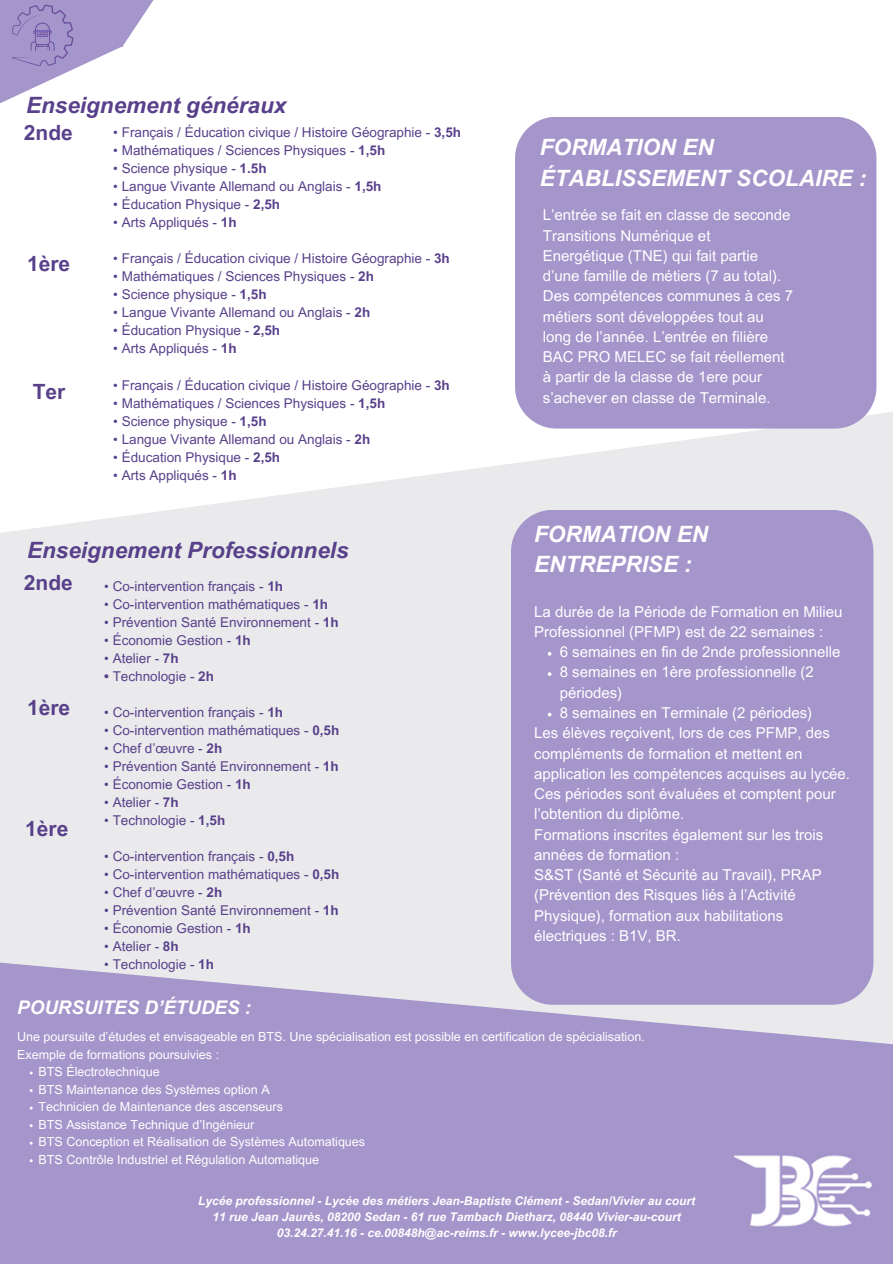
<style>
.page{position:relative;width:893px;height:1264px;background:#fff}
.page>*{position:absolute;margin:0;border:0;box-sizing:border-box;transform-origin:0 0}
.t1{font:italic 700 22.5px/30.8px "Arial MT Pro";color:#fff}
.t2{font:italic 700 22.5px "Arial MT Pro";color:#58408b}
.t3{font:700 21px "Arial MT Pro";color:#58408b}
.t4{font:italic 700 18.75px "Arial MT Pro";color:#fff}
.t5{font:15px/20.2px "Arial MT Pro";color:#fff}
.t6{font:13.5px "Arial MT Pro";color:#58408b}
.t7{font:12.6px/17.5px "Arial MT Pro";color:#fff}
.t8{font:italic 700 12px "Arial MT Pro";color:#fff}
.s1{font-weight:700}
</style>
<div class="page">
<div style="left:0;top:567px;width:892px;height:545px;background:#eaeaec"></div>
<svg style="left:0;top:412px;width:892px;height:332px;fill:#eaeaec"></svg>
<svg style="left:0;top:947px;width:892px;height:103px;fill:#a495cb"></svg>
<div style="left:0;top:1050px;width:892px;height:213px;background:#a495cb"></div>
<img style="left:734px;top:1155px;width:138px;height:72px">
<div style="left:511px;top:510px;width:362px;height:494px;background:#a495cb"></div>
<svg style="left:0;top:0;width:122px;height:104px"></svg>
<svg style="left:78px;top:0;width:76px;height:46px;fill:#a495cb"></svg>
<svg style="left:547px;top:652px;width:4px;height:3px"></svg>
<svg style="left:547px;top:672px;width:4px;height:4px"></svg>
<svg style="left:547px;top:712px;width:4px;height:4px"></svg>
<div style="left:515px;top:117px;width:361px;height:311px;background:#a495cb"></div>
<img style="left:6px;top:0;width:72px;height:72px">
<p class="t2" style="left:26px;top:97px;width:262px">Enseignement généraux</p>
<p class="t3" style="left:24px;top:125px;width:50px">2nde</p>
<p class="t6" style="left:113px;top:128px;width:349px">• Français / Éducation civique / Histoire Géographie - <span class="s1">3,5h</span></p>
<p class="t6" style="left:113px;top:146px;width:273px">• Mathématiques / Sciences Physiques - <span class="s1">1,5h</span></p>
<p class="t6" style="left:113px;top:164px;width:155px">• Science physique - <span class="s1">1.5h</span></p>
<p class="t6" style="left:113px;top:182px;width:270px">• Langue Vivante Allemand ou Anglais - <span class="s1">1,5h</span></p>
<p class="t6" style="left:113px;top:200px;width:168px">• Éducation Physique - <span class="s1">2,5h</span></p>
<p class="t6" style="left:113px;top:218px;width:125px">• Arts Appliqués - <span class="s1">1h</span></p>
<p class="t6" style="left:113px;top:254px;width:338px">• Français / Éducation civique / Histoire Géographie - <span class="s1">3h</span></p>
<p class="t6" style="left:113px;top:272px;width:262px">• Mathématiques / Sciences Physiques - <span class="s1">2h</span></p>
<p class="t6" style="left:113px;top:290px;width:155px">• Science physique - <span class="s1">1,5h</span></p>
<p class="t6" style="left:113px;top:308px;width:258px">• Langue Vivante Allemand ou Anglais - <span class="s1">2h</span></p>
<p class="t6" style="left:113px;top:326px;width:168px">• Éducation Physique - <span class="s1">2,5h</span></p>
<p class="t6" style="left:113px;top:344px;width:125px">• Arts Appliqués - <span class="s1">1h</span></p>
<p class="t6" style="left:113px;top:380px;width:338px">• Français / Éducation civique / Histoire Géographie - <span class="s1">3h</span></p>
<p class="t6" style="left:113px;top:398px;width:273px">• Mathématiques / Sciences Physiques - <span class="s1">1,5h</span></p>
<p class="t6" style="left:113px;top:416px;width:155px">• Science physique - <span class="s1">1,5h</span></p>
<p class="t6" style="left:113px;top:434px;width:258px">• Langue Vivante Allemand ou Anglais - <span class="s1">2h</span></p>
<p class="t6" style="left:113px;top:452px;width:168px">• Éducation Physique - <span class="s1">2,5h</span></p>
<p class="t6" style="left:113px;top:470px;width:125px">• Arts Appliqués - <span class="s1">1h</span></p>
<h5 class="t1" style="left:540px;top:134px;width:328px;line-height:31.5px">FORMATION EN<br>ÉTABLISSEMENT SCOLAIRE :</h5>
<p class="t5" style="left:543px;top:207px;width:251px">L’entrée se fait en classe de seconde Transitions Numérique et Energétique (TNE) qui fait partie d’une famille de métiers (7 au total).<br>Des compétences communes à ces 7 métiers sont développées tout au long de l’année. L’entrée en filière BAC PRO MELEC se fait réellement à partir de la classe de 1ere pour</p>
<h2 class="t1" style="left:540px;top:137px;width:243px">établissement scolaire</h2>
<h2 class="t5" style="left:540px;top:175px;width:117px">Durée - 2 années</h2>
<p class="t3" style="left:27px;top:256px;width:45px">1ère</p>
<p class="t3" style="left:33px;top:383px;width:34px">Ter</p>
<p class="t5" style="left:543px;top:389px;width:229px">s’achever en classe de Terminale.</p>
<h5 class="t2" style="left:27px;top:542px;width:323px">Enseignement Professionnels</h5>
<h2 class="t6" style="left:104px;top:580px;width:180px">• Co-intervention français - <span class="s1">1h</span></h2>
<h2 class="t6" style="left:104px;top:598px;width:225px">• Co-intervention mathématiques - <span class="s1">1h</span></h2>
<h2 class="t6" style="left:104px;top:616px;width:236px">• Prévention Santé Environnement - <span class="s1">1h</span></h2>
<h2 class="t6" style="left:104px;top:634px;width:148px">• Économie Gestion - <span class="s1">1h</span></h2>
<h2 class="t6" style="left:104px;top:652px;width:76px">• Atelier - <span class="s1">7h</span></h2>
<h2 class="t6" style="left:104px;top:670px;width:111px"><span class="s1">•</span> Technologie - <span class="s1">2h</span></h2>
<h2 class="t6" style="left:104px;top:706px;width:180px">• Co-intervention français - <span class="s1">1h</span></h2>
<h2 class="t6" style="left:104px;top:724px;width:237px">• Co-intervention mathématiques - <span class="s1">0,5h</span></h2>
<h2 class="t6" style="left:104px;top:742px;width:120px">• Chef d’œuvre - <span class="s1">2h</span></h2>
<h2 class="t6" style="left:104px;top:760px;width:236px">• Prévention Santé Environnement - <span class="s1">1h</span></h2>
<h2 class="t6" style="left:104px;top:778px;width:148px">• Économie Gestion - <span class="s1">1h</span></h2>
<h2 class="t6" style="left:104px;top:796px;width:76px">• Atelier - <span class="s1">7h</span></h2>
<h2 class="t6" style="left:104px;top:814px;width:123px">• Technologie - <span class="s1">1,5h</span></h2>
<h2 class="t6" style="left:104px;top:850px;width:192px">• Co-intervention français - <span class="s1">0,5h</span></h2>
<h2 class="t6" style="left:104px;top:868px;width:237px">• Co-intervention mathématiques - <span class="s1">0,5h</span></h2>
<h2 class="t6" style="left:104px;top:886px;width:120px">• Chef d’œuvre - <span class="s1">2h</span></h2>
<h2 class="t6" style="left:104px;top:904px;width:236px">• Prévention Santé Environnement - <span class="s1">1h</span></h2>
<h2 class="t6" style="left:104px;top:922px;width:148px">• Économie Gestion - <span class="s1">1h</span></h2>
<h2 class="t6" style="left:104px;top:940px;width:76px">• Atelier - <span class="s1">8h</span></h2>
<h2 class="t6" style="left:104px;top:958px;width:111px">• Technologie - <span class="s1">1h</span></h2>
<h2 class="t3" style="left:24px;top:574px;width:50px">2nde</h2>
<h2 class="t3" style="left:27px;top:700px;width:45px">1ère</h2>
<p class="t3" style="left:25px;top:820px;width:45px">1ère</p>
<p class="t1" style="left:534px;top:521px;width:175px">FORMATION EN<br>ENTREPRISE :</p>
<p class="t5" style="left:534px;top:603px;width:310px">La durée de la Période de Formation en Milieu<br>Professionnel (PFMP) est de 22 semaines :</p>
<h4 class="t5" style="left:559px;top:643px;width:282px">6 semaines en fin de 2nde professionnelle</h4>
<h2 class="t5" style="left:559px;top:664px;width:256px">8 semaines en 1ère professionnelle (2 périodes)</h2>
<h5 class="t5" style="left:559px;top:704px;width:254px">8 semaines en Terminale (2 périodes)</h5>
<h5 class="t5" style="left:534px;top:724px;width:317px">Les élèves reçoivent, lors de ces PFMP, des compléments de formation et mettent en application les compétences acquises au lycée.<br>Ces périodes sont évaluées et comptent pour l’obtention du diplôme.<br>Formations inscrites également sur les trois années de formation :<br>S&amp;ST (Santé et Sécurité au Travail), PRAP (Prévention des Risques liés à l’Activité Physique), formation aux habilitations électriques : B1V, BR.</h5>
<h1 class="t4" style="left:17px;top:1000px;width:235px">POURSUITES D’ÉTUDES :</h1>
<h4 class="t7" style="left:17px;top:1029px;width:629px">Une poursuite d’études et envisageable en BTS. Une spécialisation est possible en certification de spécialisation.<br>Exemple de formations poursuivies :</h4>
<p class="t7" style="left:38px;top:1064px;width:123px">BTS Électrotechnique</p>
<p class="t7" style="left:38px;top:1082px;width:233px">BTS Maintenance des Systèmes option A</p>
<p class="t7" style="left:38px;top:1099px;width:246px">Technicien de Maintenance des ascenseurs</p>
<h4 class="t7" style="left:38px;top:1117px;width:217px">BTS Assistance Technique d’Ingénieur</h4>
<h2 class="t7" style="left:38px;top:1134px;width:328px">BTS Conception et Réalisation de Systèmes Automatiques</h2>
<h5 class="t7" style="left:38px;top:1152px;width:282px">BTS Contrôle Industriel et Régulation Automatique</h5>
<h5 class="t8" style="left:198px;top:1196px;width:498px">Lycée professionnel - Lycée des métiers Jean-Baptiste Clément - Sedan/Vivier au court</h5>
<h3 class="t8" style="left:212px;top:1212px;width:470px">11 rue Jean Jaurès, 08200 Sedan - 61 rue Tambach Dietharz, 08440 Vivier-au-court</h3>
<h5 class="t8" style="left:277px;top:1228px;width:341px">03.24.27.41.16 - ce.00848h@ac-reims.fr - www.lycee-jbc08.fr</h5>
</div>
